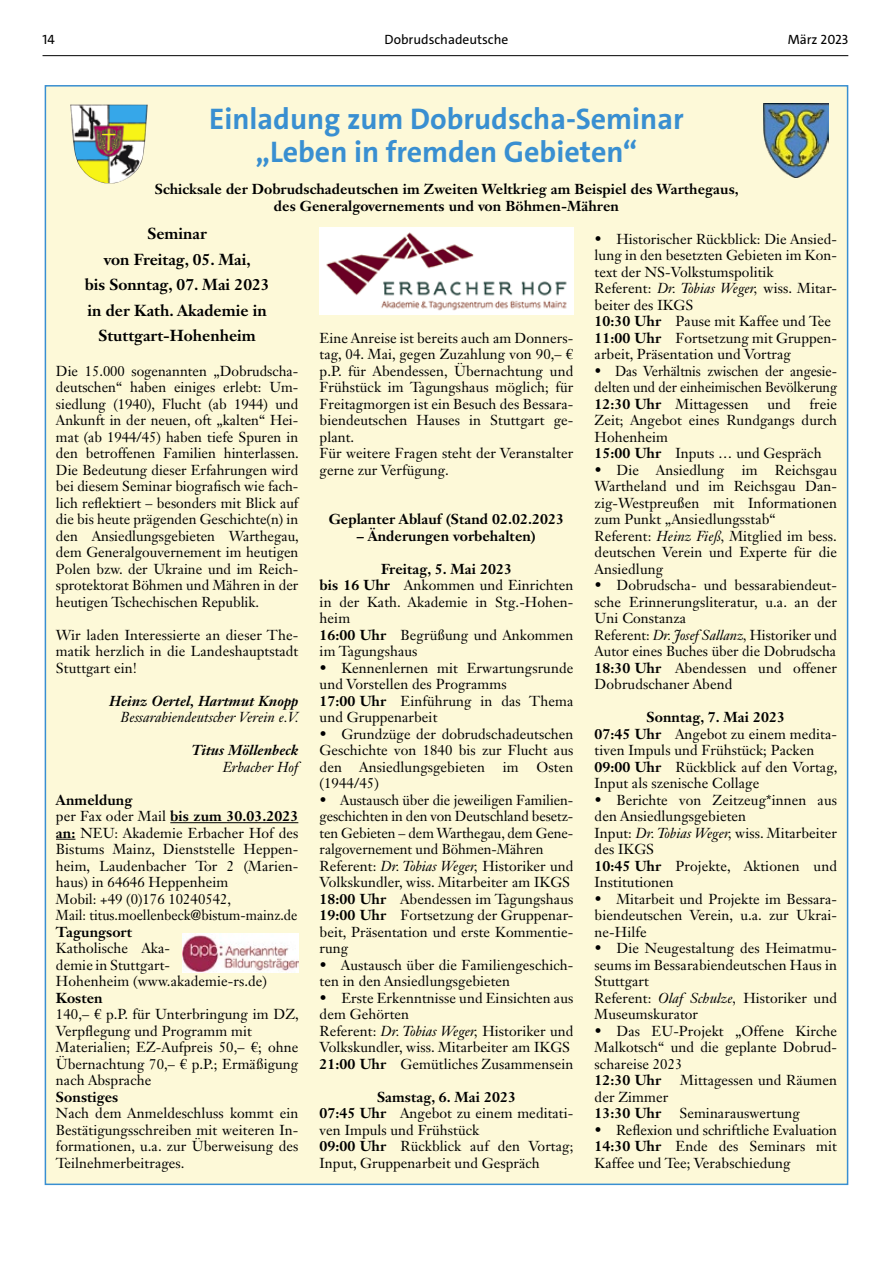
<style>
.page{position:relative;width:893px;height:1263px;background:#fff}
.page>*{position:absolute;margin:0;border:0;box-sizing:border-box;transform-origin:0 0}
.t1{font:700 30px/33px "The Sans";color:#398fd1;text-align:center}
.t2{font:700 15.75px/25.5px "Janson Text LT Std";color:#000;text-align:center}
.t3{font:14.25px/16.5px "Janson Text LT Std";letter-spacing:.005em;color:#000}
.t4{font:700 14.25px/16.5px "Janson Text LT Std";letter-spacing:.005em;color:#000;text-align:center}
.t5{font:14.25px/16.5px "Janson Text LT Std";letter-spacing:.005em;color:#000;text-align:justify;scale:.95 1}
.t6{font:italic 14.25px "Janson Text LT Std";letter-spacing:.005em;color:#000}
.t7{font:italic 700 14.25px "Janson Text LT Std";letter-spacing:.005em;color:#000}
.t8{font:13.5px "The Sans";color:#000}
.s1{font-weight:700}
.s2{font-style:italic}
</style>
<div class="page">
<hr style="left:43px;top:55px;width:805px;height:1px;background:#000">
<div style="left:45px;top:85px;width:803px;height:1100px;background:#fdf9d8;border:2px solid #398fd1"></div>
<img style="left:763px;top:104px;width:65px;height:74px">
<hr style="left:170px;top:822px;width:128px;height:1px;background:#000">
<svg style="left:56px;top:839px;width:19px;height:1px"></svg>
<img style="left:70px;top:105px;width:78px;height:78px">
<img style="left:183px;top:933px;width:115px;height:39px">
<img style="left:320px;top:227px;width:253px;height:87px">
<p class="t8" style="left:43px;top:31px;width:14px">14</p>
<p class="t8" style="left:385px;top:31px;width:125px">Dobrudschadeutsche</p>
<p class="t8" style="left:788px;top:31px;width:62px">März 2023</p>
<h1 class="t1" style="left:209px;top:102px;width:476px">Einladung zum Dobrudscha-Seminar „Leben in fremden Gebieten“</h1>
<p class="t4" style="left:155px;top:181px;width:585px">Schicksale der Dobrudschadeutschen im Zweiten Weltkrieg am Beispiel des Warthegaus, des Generalgovernements und von Böhmen-Mähren</p>
<p class="t2" style="left:85px;top:221px;width:186px">Seminar<br>von Freitag, 05. Mai,<br>bis Sonntag, 07. Mai 2023 in der Kath. Akademie in<br>Stuttgart-Hohenheim</p>
<p class="t3" style="left:56px;top:362px;width:244px;text-align:justify">Die 15.000 sogenannten „Dobrudscha&shy;deutschen“ haben einiges erlebt: Um&shy;siedlung (1940), Flucht (ab 1944) und Ankunft in der neuen, oft „kalten“ Hei&shy;mat (ab 1944/45) haben tiefe Spuren in den betroffenen Familien hinterlassen.<br>Die Bedeutung dieser Erfahrungen wird bei diesem Seminar biografisch wie fach&shy;lich reflektiert – besonders mit Blick auf die bis heute prägenden Geschichte(n) in den Ansiedlungsgebieten Warthegau, dem Generalgouvernement im heutigen Polen bzw. der Ukraine und im Reich&shy;sprotektorat Böhmen und Mähren in der heutigen Tschechischen Republik.</p>
<p class="t3" style="left:56px;top:626px;width:244px;text-align:justify">Wir laden Interessierte an dieser The&shy;matik herzlich in die Landeshauptstadt Stuttgart ein!</p>
<p class="t7" style="left:109px;top:692px;width:191px">Heinz Oertel, Hartmut Knopp</p>
<p class="t6" style="left:121px;top:708px;width:180px">Bessarabiendeutscher Verein e.V.</p>
<p class="t7" style="left:191px;top:741px;width:108px">Titus Möllenbeck</p>
<p class="t6" style="left:223px;top:758px;width:77px">Erbacher Hof</p>
<p class="t3" style="left:56px;top:791px;width:244px"><span class="s1">Anmeldung<br></span>per Fax oder Mail <span class="s1">bis zum 30.03.2023 an:</span> NEU: Akademie Erbacher Hof des<br>Bistums Mainz, Dienststelle Heppen&shy;heim, Laudenbacher Tor 2 (Marien&shy;haus) in 64646 Heppenheim<br>Mobil: +49 (0)176 10240542,<br>Mail: titus.moellenbeck@bistum-mainz.de</p>
<p class="t4" style="left:56px;top:923px;width:78px">Tagungsort</p>
<p class="t3" style="left:56px;top:940px;width:212px">Katholische Aka-<br>demie in Stuttgart-<br>Hohenheim (www.akademie-rs.de)</p>
<p class="t4" style="left:56px;top:989px;width:48px">Kosten</p>
<p class="t3" style="left:56px;top:1006px;width:244px">140,– € p.P. für Unterbringung im DZ,<br>Verpflegung und Programm mit<br>Materialien; EZ-Aufpreis 50,– €; ohne<br>Übernachtung 70,– € p.P.; Ermäßigung nach Absprache</p>
<p class="t4" style="left:56px;top:1088px;width:64px">Sonstiges</p>
<p class="t3" style="left:56px;top:1105px;width:244px;text-align:justify">Nach dem Anmeldeschluss kommt ein Bestätigungsschreiben mit weiteren In&shy;formationen, u.a. zur Überweisung des Teilnehmerbeitrages.</p>
<p class="t3" style="left:320px;top:329px;width:255px">Eine Anreise ist bereits auch am Donners&shy;tag, 04. Mai, gegen Zuzahlung von 90,– € p.P. für Abendessen, Übernachtung und Frühstück im Tagungshaus möglich; für Freitagmorgen ist ein Besuch des Bessara&shy;biendeutschen Hauses in Stuttgart ge&shy;plant.<br>Für weitere Fragen steht der Veranstalter gerne zur Verfügung.</p>
<p class="t4" style="left:329px;top:511px;width:237px">Geplanter Ablauf (Stand 02.02.2023</p>
<p class="t4" style="left:357px;top:527px;width:181px">– Änderungen vorbehalten)</p>
<p class="t3" style="left:320px;top:560px;width:255px;text-indent:61px"><span class="s1">Freitag, 5. Mai 2023<br>bis 16 Uhr</span> Ankommen und Einrichten in der Kath. Akademie in Stg.-Hohen&shy;heim<br><span class="s1">16:00 Uhr</span> Begrüßung und Ankommen im Tagungshaus</p>
<p class="t3" style="left:320px;top:659px;width:255px">• Kennenlernen mit Erwartungsrunde und Vorstellen des Programms<br><span class="s1">17:00 Uhr</span> Einführung in das Thema und Gruppenarbeit</p>
<p class="t3" style="left:320px;top:725px;width:255px;text-align:justify">• Grundzüge der dobrudschadeutschen Geschichte von 1840 bis zur Flucht aus den Ansiedlungsgebieten</p>
<p class="t3" style="left:503px;top:758px;width:17px">im</p>
<p class="t3" style="left:537px;top:758px;width:38px">Osten</p>
<p class="t3" style="left:320px;top:775px;width:61px">(1944/45)</p>
<p class="t3" style="left:320px;top:791px;width:255px">• Austausch über die jeweiligen Familien&shy;geschichten in den von Deutschland besetz&shy;ten Gebieten – dem Warthegau, dem Gene&shy;ralgovernement und Böhmen-Mähren Referent: <span class="s2">Dr. Tobias Weger,</span> Historiker und Volkskundler, wiss. Mitarbeiter am IKGS <span class="s1">18:00 Uhr</span> Abendessen im Tagungshaus <span class="s1">19:00 Uhr</span> Fortsetzung der Gruppenar&shy;beit, Präsentation und erste Kommentie&shy;rung</p>
<p class="t3" style="left:320px;top:956px;width:255px">• Austausch über die Familiengeschich&shy;ten in den Ansiedlungsgebieten</p>
<p class="t3" style="left:320px;top:989px;width:255px">• Erste Erkenntnisse und Einsichten aus dem Gehörten<br>Referent: <span class="s2">Dr. Tobias Weger,</span> Historiker und Volkskundler, wiss. Mitarbeiter am IKGS <span class="s1">21:00 Uhr</span> Gemütliches Zusammensein</p>
<p class="t3" style="left:320px;top:1088px;width:255px;text-indent:57px"><span class="s1">Samstag, 6. Mai 2023<br>07:45 Uhr</span> Angebot zu einem meditati&shy;ven Impuls und Frühstück<br><span class="s1">09:00 Uhr</span> Rückblick auf den Vortag;<br>Input, Gruppenarbeit und Gespräch</p>
<p class="t3" style="left:595px;top:230px;width:244px">• Historischer Rückblick: Die Ansied&shy;lung in den besetzten Gebieten im Kon&shy;text der NS-Volkstumspolitik<br>Referent: <span class="s2">Dr. Tobias Weger,</span> wiss. Mitar&shy;beiter des IKGS<br><span class="s1">10:30 Uhr</span> Pause mit Kaffee und Tee <span class="s1">11:00 Uhr</span> Fortsetzung mit Gruppen&shy;arbeit, Präsentation und Vortrag</p>
<p class="t5" style="left:595px;top:362px;width:257px">• Das Verhältnis zwischen der angesie&shy;delten und der einheimischen Bevölkerung <span class="s1">12:30 Uhr</span> Mittagessen</p>
<p class="t3" style="left:767px;top:395px;width:25px">und</p>
<p class="t3" style="left:595px;top:395px;width:244px;text-indent:215px">freie<br>Zeit; Angebot eines Rundgangs durch<br>Hohenheim<br><span class="s1">15:00 Uhr</span> Inputs … und Gespräch</p>
<p class="t3" style="left:595px;top:461px;width:244px">• Die Ansiedlung im Reichsgau<br>Wartheland und im Reichsgau Dan&shy;zig-Westpreußen mit Informationen zum Punkt „Ansiedlungsstab“<br>Referent: <span class="s2">Heinz Fieß,</span> Mitglied im bess. deutschen Verein und Experte für die<br>Ansiedlung</p>
<p class="t3" style="left:595px;top:577px;width:244px">• Dobrudscha- und bessarabiendeut&shy;sche Erinnerungsliteratur, u.a. an der<br>Uni Constanza<br>Referent: <span class="s2">Dr. Josef Sallanz,</span> Historiker und<br>Autor eines Buches über die Dobrudscha<br><span class="s1">18:30 Uhr</span> Abendessen und offener<br>Dobrudschaner Abend</p>
<p class="t3" style="left:595px;top:709px;width:244px;text-indent:52px"><span class="s1">Sonntag, 7. Mai 2023<br>07:45 Uhr</span> Angebot zu einem medita&shy;tiven Impuls und Frühstück; Packen<br><span class="s1">09:00 Uhr</span> Rückblick auf den Vortag,<br>Input als szenische Collage</p>
<p class="t3" style="left:595px;top:791px;width:244px">• Berichte von Zeitzeug*innen aus den Ansiedlungsgebieten<br>Input: <span class="s2">Dr. Tobias Weger,</span> wiss. Mitarbeiter des IKGS<br><span class="s1">10:45 Uhr</span> Projekte, Aktionen und<br>Institutionen</p>
<p class="t3" style="left:595px;top:890px;width:244px;text-align:justify">• Mitarbeit und Projekte im Bessara&shy;biendeutschen Verein, u.a. zur Ukrai&shy;ne-Hilfe</p>
<p class="t3" style="left:595px;top:940px;width:244px">• Die Neugestaltung des Heimatmu&shy;seums im Bessarabiendeutschen Haus in<br>Stuttgart<br>Referent: <span class="s2">Olaf Schulze,</span> Historiker und<br>Museumskurator</p>
<p class="t3" style="left:595px;top:1022px;width:244px;text-align:justify">• Das EU-Projekt „Offene Kirche Malkotsch“ und die geplante Dobrud&shy;schareise 2023</p>
<p class="t4" style="left:595px;top:1072px;width:68px">12:30 Uhr</p>
<p class="t3" style="left:680px;top:1072px;width:158px">Mittagessen und Räumen</p>
<p class="t3" style="left:595px;top:1088px;width:75px">der Zimmer</p>
<p class="t4" style="left:595px;top:1105px;width:68px">13:30 Uhr</p>
<p class="t3" style="left:679px;top:1105px;width:122px">Seminarauswertung</p>
<p class="t3" style="left:595px;top:1121px;width:244px;text-align:justify">• Reflexion und schriftliche Evaluation <span class="s1">14:30 Uhr</span> Ende des Seminars mit Kaffee und Tee; Verabschiedung</p>
</div>
